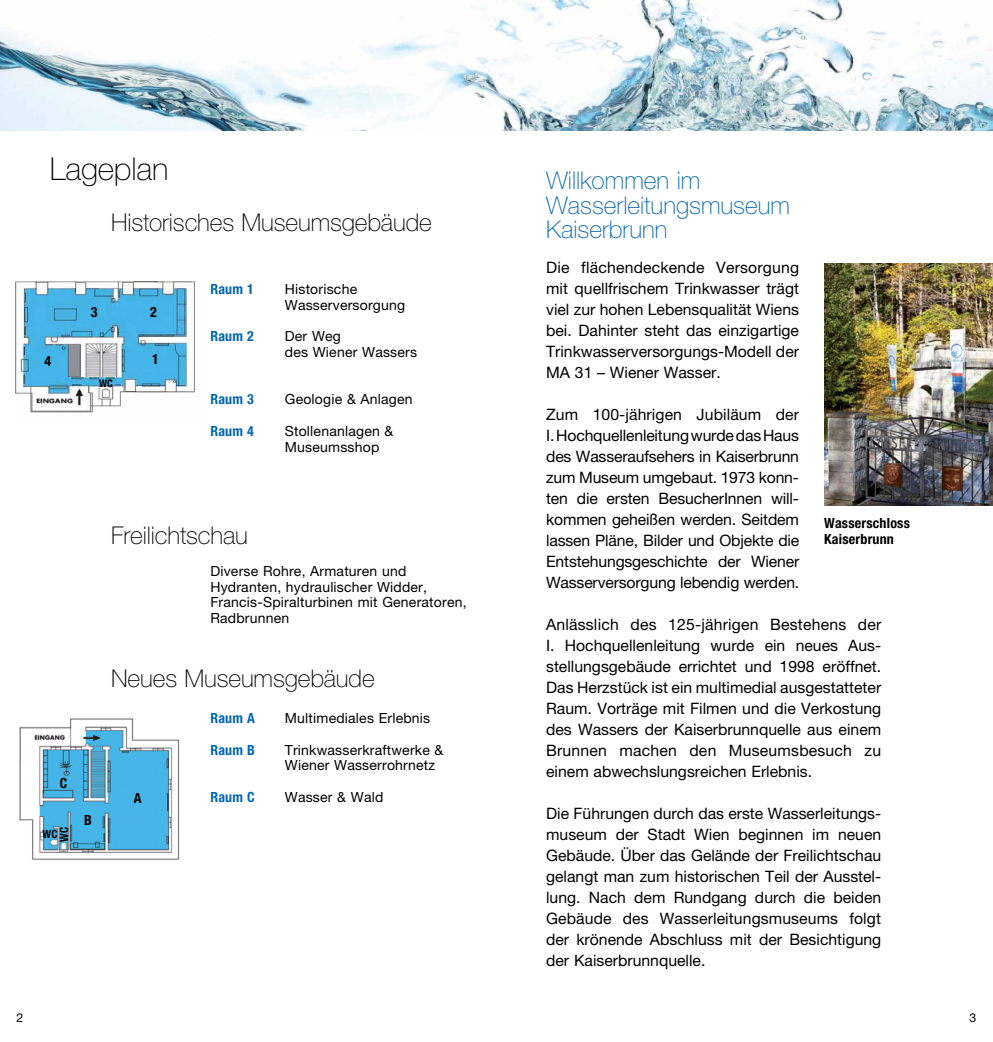
<style>
.page{position:relative;width:993px;height:1042px;background:#fff}
.page>*{position:absolute;margin:0;border:0;box-sizing:border-box;transform-origin:0 0}
.t1{font:100 31.5px "Helvetica Neue";letter-spacing:-.005em;color:#000}
.t2{font:100 24.5px "Helvetica Neue";letter-spacing:-.005em;color:#000}
.t3{font:100 24.5px/24.5px "Helvetica Neue";color:#0066b3}
.t4{font:15.75px/21px "Helvetica Neue";color:#000;text-align:justify}
.t5{font:14px/15.8px "Helvetica Neue";letter-spacing:.015em;color:#000}
.t6{font:700 condensed 14px "Helvetica Neue";letter-spacing:.015em;color:#0066b3}
.t7{font:700 condensed 14px/15.8px "Helvetica Neue";letter-spacing:.015em;color:#000}
.t8{font:12.25px "Helvetica Neue";color:#000}
.t9{font:700 condensed 11.38px "Helvetica Neue";color:#000}
.t10{font:700 condensed 10.5px "Helvetica Neue";color:#000}
</style>
<div class="page">
<img style="left:16px;top:281px;width:180px;height:132px">
<img style="left:0;top:0;width:992px;height:130px">
<img style="left:19px;top:718px;width:161px;height:142px">
<img style="left:824px;top:264px;width:168px;height:242px">
<h2 class="t1" style="left:50px;top:151px;width:120px">Lageplan</h2>
<h3 class="t2" style="left:111px;top:208px;width:322px">Historisches Museumsgebäude</h3>
<p class="t7" style="left:91px;top:304px;width:8px">3</p>
<p class="t7" style="left:150px;top:304px;width:8px">2</p>
<p class="t7" style="left:45px;top:353px;width:8px">4</p>
<p class="t7" style="left:152px;top:351px;width:8px">1</p>
<p class="t10" style="left:99px;top:377px;width:15px">WC</p>
<p class="t6" style="left:210px;top:281px;width:45px">Raum 1</p>
<p class="t5" style="left:285px;top:281px;width:122px">Historische<br>Wasserversorgung</p>
<p class="t6" style="left:210px;top:328px;width:45px">Raum 2</p>
<p class="t5" style="left:285px;top:328px;width:134px">Der Weg<br>des Wiener Wassers</p>
<p class="t6" style="left:210px;top:391px;width:45px">Raum 3</p>
<p class="t5" style="left:285px;top:391px;width:129px">Geologie &amp; Anlagen</p>
<p class="t6" style="left:210px;top:422px;width:45px">Raum 4</p>
<p class="t5" style="left:285px;top:423px;width:110px">Stollenanlagen &amp;<br>Museumsshop</p>
<h3 class="t2" style="left:111px;top:521px;width:138px">Freilichtschau</h3>
<p class="t5" style="left:210px;top:563px;width:258px">Diverse Rohre, Armaturen und<br>Hydranten, hydraulischer Widder,<br>Francis-Spiralturbinen mit Generatoren,<br>Radbrunnen</p>
<p class="t7" style="left:60px;top:775px;width:9px">C</p>
<p class="t9" style="left:43px;top:827px;width:16px">WC</p>
<p class="t9" style="left:57px;top:842px;width:16px;rotate:-90deg">WC</p>
<p class="t7" style="left:84px;top:812px;width:9px">B</p>
<h3 class="t2" style="left:111px;top:665px;width:265px">Neues Museumsgebäude</h3>
<p class="t7" style="left:134px;top:790px;width:9px">A</p>
<p class="t6" style="left:210px;top:709px;width:46px">Raum A</p>
<p class="t5" style="left:285px;top:710px;width:147px">Multimediales Erlebnis</p>
<p class="t6" style="left:210px;top:741px;width:46px">Raum B</p>
<p class="t5" style="left:285px;top:741px;width:160px">Trinkwasserkraftwerke &amp;<br>Wiener Wasserrohrnetz</p>
<p class="t6" style="left:210px;top:788px;width:46px">Raum C</p>
<p class="t5" style="left:285px;top:789px;width:100px">Wasser &amp; Wald</p>
<h2 class="t3" style="left:546px;top:168px;width:245px">Willkommen im<br>Wasserleitungsmuseum<br>Kaiserbrunn</h2>
<p class="t4" style="left:546px;top:257px;width:254px">Die flächendeckende Versorgung mit quellfrischem Trinkwasser trägt viel zur hohen Lebensqualität Wiens bei. Dahinter steht das einzigartige Trinkwasserversorgungs-Modell der MA 31 – Wiener Wasser.</p>
<p class="t4" style="left:546px;top:404px;width:254px">Zum 100-jährigen Jubiläum der</p>
<p class="t4" style="left:546px;top:425px;width:254px">I. Hochquellenleitung wurde das Haus des Wasseraufsehers in Kaiserbrunn zum Museum umgebaut. 1973 konn&shy;ten die ersten BesucherInnen will&shy;kommen geheißen werden. Seitdem lassen Pläne, Bilder und Objekte die Entstehungsgeschichte der Wiener Wasserversorgung lebendig werden.</p>
<p class="t4" style="left:546px;top:614px;width:336px">Anlässlich des 125-jährigen Bestehens der</p>
<p class="t4" style="left:546px;top:635px;width:336px">I. Hochquellenleitung wurde ein neues Aus&shy;stellungsgebäude errichtet und 1998 eröffnet.<br>Das Herzstück ist ein multimedial ausgestatteter Raum. Vorträge mit Filmen und die Verkostung des Wassers der Kaiserbrunnquelle aus einem Brunnen machen den Museumsbesuch zu einem abwechslungsreichen Erlebnis.</p>
<p class="t4" style="left:546px;top:803px;width:336px">Die Führungen durch das erste Wasserleitungs&shy;museum der Stadt Wien beginnen im neuen Gebäude. Über das Gelände der Freilichtschau gelangt man zum historischen Teil der Ausstel&shy;lung. Nach dem Rundgang durch die beiden Gebäude des Wasserleitungsmuseums folgt der krönende Abschluss mit der Besichtigung der Kaiserbrunnquelle.</p>
<p class="t7" style="left:823px;top:515px;width:87px">Wasserschloss<br>Kaiserbrunn</p>
<p class="t8" style="left:17px;top:1010px;width:8px">2</p>
<p class="t8" style="left:969px;top:1010px;width:8px">3</p>
</div>
